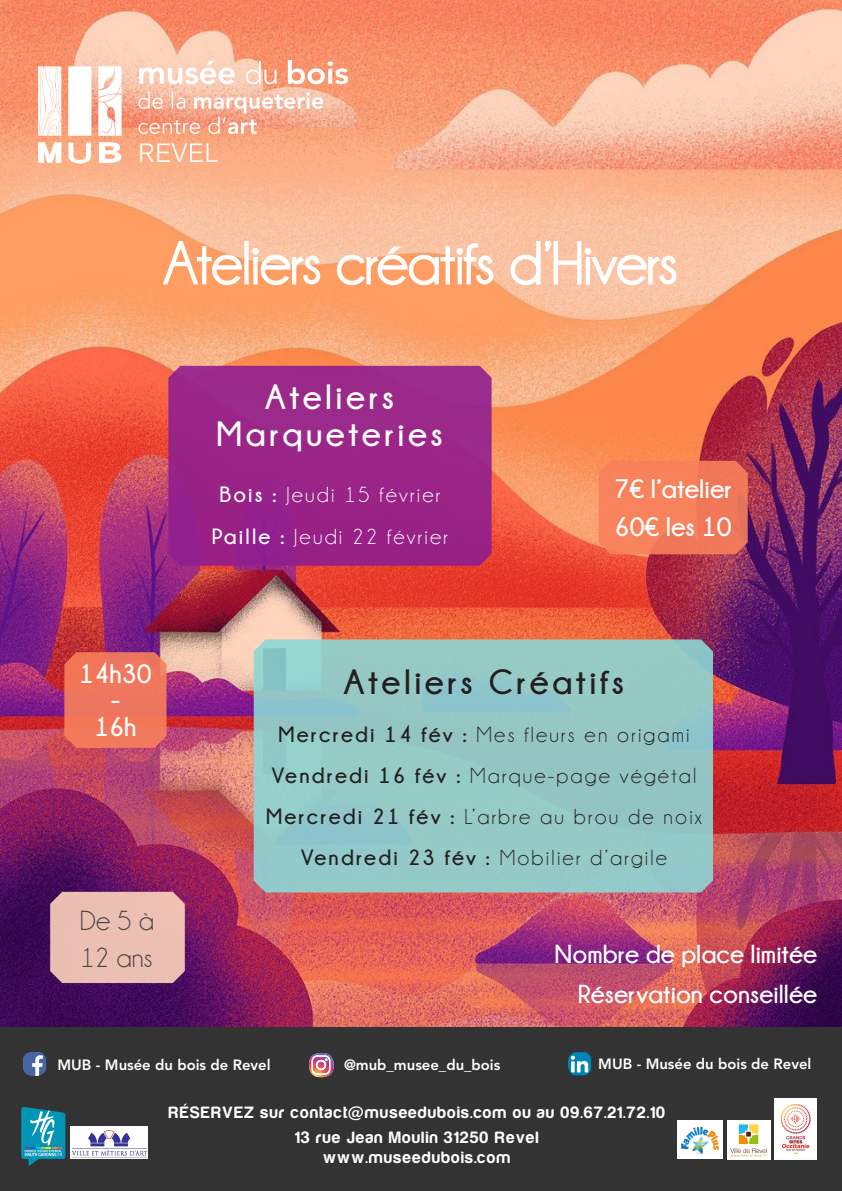
<style>
.page{position:relative;width:842px;height:1191px;background:#fff}
.page>*{position:absolute;margin:0;border:0;box-sizing:border-box;transform-origin:0 0}
.t1{font:60px "Champagne&Limousines";color:#fff}
.t2{font:700 35px/36.3px "Champagne&Limousines";letter-spacing:.1em;color:#fff;text-align:center}
.t3{font:700 35px "Champagne&Limousines";letter-spacing:.1em;color:#231f20}
.t4{font:27.9px/36.5px "Champagne&Limousines";color:#474242}
.t5{font:700 26.8px/26.8px "Champagne&Limousines";color:#fff;text-align:center}
.t6{font:700 26px "Champagne&Limousines";color:#fff}
.t7{font:22px "Champagne&Limousines";letter-spacing:.1em;color:#231f20}
.t8{font:22px/42.3px "Champagne&Limousines";letter-spacing:.1em;color:#fff;text-align:center}
.t9{font:700 16.9px "Harabara";letter-spacing:.08em;color:#fff}
.t10{font:800 14.8px "Avenir LT Std";color:#fff}
.s1{font-weight:700}
</style>
<div class="page">
<img style="left:0;top:0;width:842px;height:1027px">
<svg style="left:161px;top:239px;width:82px;height:47px"></svg>
<div style="left:244px;top:241px;width:5px;height:43px;border:2px solid #fff"></div>
<svg style="left:251px;top:246px;width:70px;height:40px"></svg>
<svg style="left:336px;top:242px;width:158px;height:44px"></svg>
<svg style="left:509px;top:239px;width:169px;height:47px"></svg>
<div style="left:0;top:1027px;width:842px;height:164px;background:#333"></div>
<div style="left:677px;top:1120px;width:46px;height:39px;background:#fff"></div>
<img style="left:681px;top:1127px;width:38px;height:27px">
<img style="left:727px;top:1120px;width:43px;height:39px">
<img style="left:775px;top:1098px;width:41px;height:61px">
<svg style="left:21px;top:1107px;width:44px;height:59px;background:#2f93a7"></svg>
<div style="left:70px;top:1126px;width:77px;height:33px;background:linear-gradient(to right,#fff,#fff)"></div>
<img style="left:72px;top:1130px;width:75px;height:27px">
<img style="left:22px;top:1052px;width:25px;height:24px">
<img style="left:309px;top:1053px;width:25px;height:24px">
<img style="left:568px;top:1052px;width:23px;height:23px">
<img style="left:39px;top:60px;width:308px;height:106px">
<div style="left:168px;top:366px;width:324px;height:200px;background:#9a2488"></div>
<svg style="left:254px;top:639px;width:459px;height:253px;background:#94c8c6"></svg>
<svg style="left:599px;top:461px;width:149px;height:93px;background:#f37c5a"></svg>
<svg style="left:64px;top:652px;width:103px;height:96px;background:#ed755c"></svg>
<div style="left:50px;top:891px;width:135px;height:92px;background:#ebbfb2"></div>
<p class="t1" style="left:164px;top:233px;width:515px">Ateliers créatifs d’Hivers</p>
<p class="t5" style="left:79px;top:659px;width:74px">14h30</p>
<p class="t5" style="left:94px;top:686px;width:44px">-<br>16h</p>
<p class="t4" style="left:80px;top:903px;width:76px">De 5 à<br>12 ans</p>
<p class="t2" style="left:216px;top:378px;width:228px">Ateliers<br>Marqueteries</p>
<p class="t8" style="left:212px;top:473px;width:238px"><span class="s1">Bois :</span> Jeudi 15 février<br><span class="s1">Paille :</span> Jeudi 22 février</p>
<p class="t5" style="left:614px;top:475px;width:119px">7€ l’atelier</p>
<p class="t5" style="left:615px;top:513px;width:118px">60€ les 10</p>
<p class="t3" style="left:344px;top:662px;width:282px">Ateliers Créatifs</p>
<p class="t7" style="left:278px;top:724px;width:413px"><span class="s1">Mercredi 14 fév :</span> Mes fleurs en origami</p>
<p class="t7" style="left:272px;top:764px;width:426px"><span class="s1">Vendredi 16 fév :</span> Marque-page végétal</p>
<p class="t7" style="left:266px;top:805px;width:437px"><span class="s1">Mercredi 21 fév :</span> L’arbre au brou de noix</p>
<p class="t7" style="left:301px;top:846px;width:368px"><span class="s1">Vendredi 23 fév :</span> Mobilier d’argile</p>
<p class="t6" style="left:555px;top:939px;width:264px">Nombre de place limitée</p>
<p class="t6" style="left:578px;top:979px;width:241px">Réservation conseillée</p>
<p class="t10" style="left:58px;top:1056px;width:215px">MUB - Musée du bois de Revel</p>
<p class="t10" style="left:344px;top:1055px;width:158px">@mub_musee_du_bois</p>
<p class="t10" style="left:598px;top:1055px;width:215px">MUB - Musée du bois de Revel</p>
<p class="t9" style="left:169px;top:1103px;width:497px">RÉSERVEZ sur contact@museedubois.com ou au 09.67.21.72.10</p>
<p class="t9" style="left:295px;top:1129px;width:245px">13 rue Jean Moulin 31250 Revel</p>
<p class="t9" style="left:323px;top:1148px;width:188px">www.museedubois.com</p>
</div>
